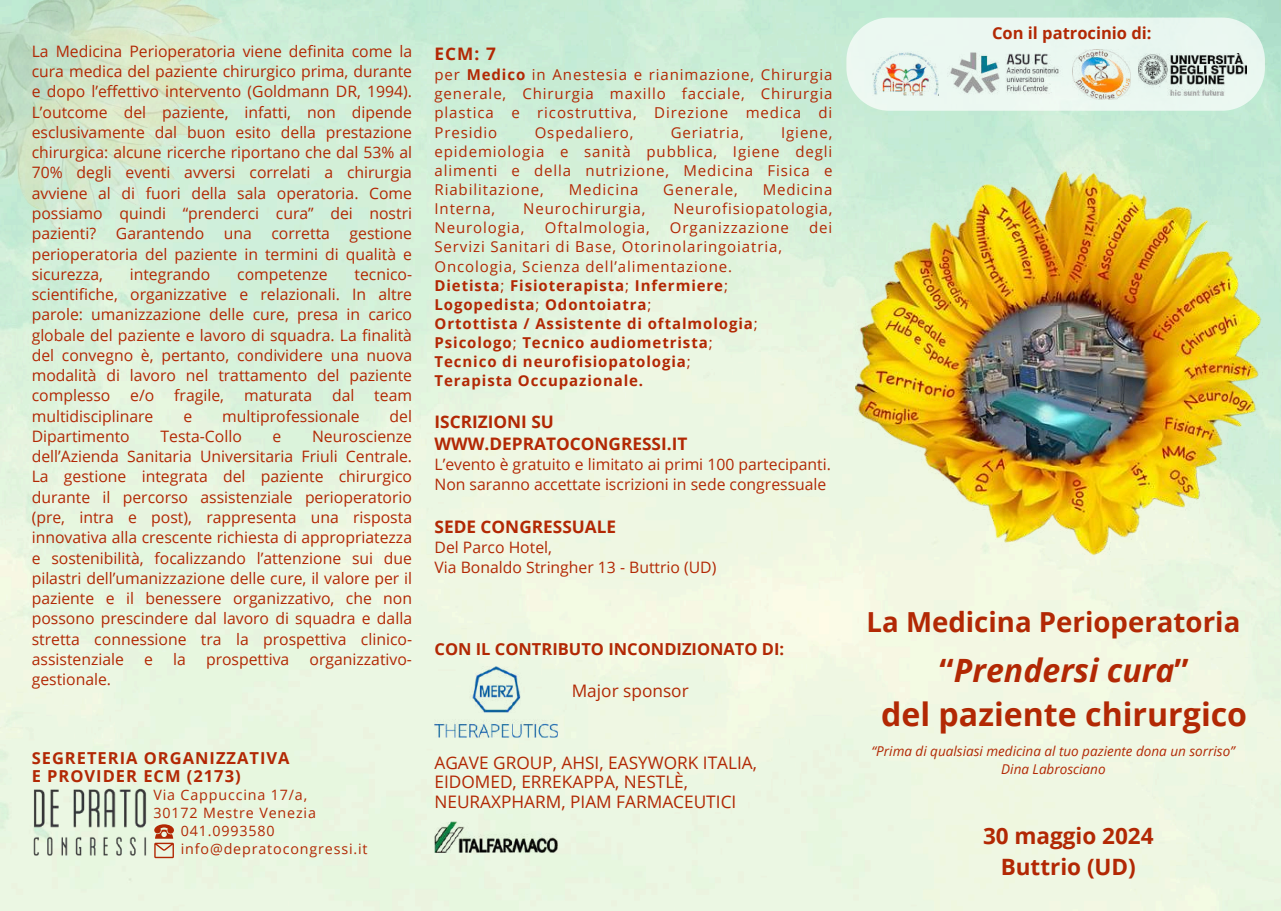
<style>
.page{position:relative;width:1281px;height:911px;background:#fff}
.page>*{position:absolute;margin:0;border:0;box-sizing:border-box;transform-origin:0 0}
.t1{font:700 32.1px/43.8px "Open Sans";color:#b22804;text-align:center}
.t2{font:700 27.6px "Open Sans";color:#b22804}
.t3{font:700 22.5px/31.5px "Open Sans";color:#b22804;text-align:center}
.t4{font:17.25px/19.5px "Open Sans";color:#b22804}
.t5{font:700 17.25px/21.3px "Open Sans";color:#b22804}
.t6{font:700 16.5px "Open Sans";color:#b22804}
.t7{font:700 16.5px/18px "Open Sans";letter-spacing:.06em;color:#b22804}
.t8{font:15.75px/20.2px "Open Sans";color:#b22804;text-align:justify}
.t9{font:15px/19.2px "Open Sans";letter-spacing:.06em;color:#b22804;text-align:justify}
.t10{font:700 15px/19.2px "Open Sans";letter-spacing:.06em;color:#b22804}
.t11{font:14.25px "Open Sans";letter-spacing:.06em;color:#b22804}
.t12{font:italic 13.5px/18px "Open Sans";color:#b22804;text-align:center}
.s1{font-weight:700}
.s2{font-weight:400}
.s3{font-style:italic}
</style>
<div class="page">
<img style="left:0;top:0;width:1280px;height:910px">
<img style="left:0;top:0;width:224px;height:232px">
<img style="left:855px;top:168px;width:406px;height:393px">
<svg style="left:154px;top:824px;width:19px;height:33px"></svg>
<img style="left:32px;top:788px;width:116px;height:68px">
<img style="left:434px;top:820px;width:123px;height:32px">
<img style="left:434px;top:666px;width:123px;height:71px">
<div style="left:846px;top:18px;width:418px;height:93px;background:#ebf7f1;border-radius:43px"></div>
<img style="left:1138px;top:53px;width:108px;height:43px">
<img style="left:947px;top:52px;width:112px;height:42px">
<img style="left:872px;top:52px;width:66px;height:43px">
<img style="left:1072px;top:50px;width:58px;height:49px">
<p class="t8" style="left:32px;top:41px;width:382px">La Medicina Perioperatoria viene definita come la cura medica del paziente chirurgico prima, durante e dopo l’effettivo intervento (Goldmann DR, 1994).<br>L’outcome del paziente, infatti, non dipende esclusivamente dal buon esito della prestazione chirurgica: alcune ricerche riportano che dal 53% al 70% degli eventi avversi correlati a chirurgia avviene al di fuori della sala operatoria. Come possiamo quindi “prenderci cura” dei nostri pazienti? Garantendo una corretta gestione perioperatoria del paziente in termini di qualità e sicurezza,</p>
<p class="t8" style="left:130px;top:263px;width:82px">integrando</p>
<p class="t8" style="left:237px;top:263px;width:92px">competenze</p>
<p class="t8" style="left:32px;top:263px;width:382px;text-indent:323px">tecnico&shy;scientifiche, organizzative e relazionali. In altre parole: umanizzazione delle cure, presa in carico globale del paziente e lavoro di squadra. La finalità del convegno è, pertanto, condividere una nuova modalità di lavoro nel trattamento del paziente complesso</p>
<p class="t8" style="left:130px;top:385px;width:26px">e/o</p>
<p class="t8" style="left:174px;top:385px;width:51px">fragile,</p>
<p class="t8" style="left:244px;top:385px;width:70px">maturata</p>
<p class="t8" style="left:332px;top:385px;width:24px">dal</p>
<p class="t8" style="left:374px;top:385px;width:39px">team</p>
<p class="t8" style="left:32px;top:405px;width:123px">multidisciplinare</p>
<p class="t8" style="left:183px;top:405px;width:10px">e</p>
<p class="t8" style="left:222px;top:405px;width:139px">multiprofessionale</p>
<p class="t8" style="left:389px;top:405px;width:24px">del</p>
<p class="t8" style="left:32px;top:425px;width:100px">Dipartimento</p>
<p class="t8" style="left:160px;top:425px;width:83px">Testa-Collo</p>
<p class="t8" style="left:272px;top:425px;width:10px">e</p>
<p class="t8" style="left:32px;top:425px;width:382px;text-indent:280px">Neuroscienze dell’Azienda Sanitaria Universitaria Friuli Centrale.<br>La gestione integrata del paziente chirurgico durante il percorso assistenziale perioperatorio (pre, intra e post), rappresenta una risposta innovativa alla crescente richiesta di appropriatezza e sostenibilità, focalizzando l’attenzione sui due pilastri dell’umanizzazione delle cure, il valore per il paziente e il benessere organizzativo, che non possono prescindere dal lavoro di squadra e dalla stretta connessione tra la prospettiva clinico&shy;assistenziale</p>
<p class="t8" style="left:144px;top:648px;width:10px">e</p>
<p class="t8" style="left:173px;top:648px;width:14px">la</p>
<p class="t8" style="left:206px;top:648px;width:85px">prospettiva</p>
<p class="t8" style="left:309px;top:648px;width:104px">organizzativo-</p>
<p class="t8" style="left:32px;top:668px;width:81px">gestionale.</p>
<p class="t7" style="left:32px;top:748px;width:259px">SEGRETERIA ORGANIZZATIVA<br>E PROVIDER ECM (2173)</p>
<p class="t11" style="left:153px;top:784px;width:155px">Via Cappuccina 17/a,</p>
<p class="t11" style="left:153px;top:802px;width:164px">30172 Mestre Venezia</p>
<p class="t11" style="left:181px;top:820px;width:95px">041.0993580</p>
<p class="t11" style="left:181px;top:838px;width:188px">info@depratocongressi.it</p>
<p class="t5" style="left:434px;top:43px;width:63px">ECM: 7</p>
<p class="t9" style="left:434px;top:65px;width:399px">per <span class="s1">Medico</span> in Anestesia e rianimazione, Chirurgia generale, Chirurgia maxillo facciale, Chirurgia plastica e ricostruttiva, Direzione medica di Presidio</p>
<p class="t9" style="left:534px;top:122px;width:100px">Ospedaliero,</p>
<p class="t9" style="left:670px;top:122px;width:74px">Geriatria,</p>
<p class="t9" style="left:434px;top:122px;width:399px;text-indent:346px">Igiene, epidemiologia e sanità pubblica, Igiene degli alimenti e della nutrizione, Medicina Fisica e Riabilitazione,</p>
<p class="t9" style="left:568px;top:179px;width:71px">Medicina</p>
<p class="t9" style="left:663px;top:179px;width:76px">Generale,</p>
<p class="t9" style="left:762px;top:179px;width:71px">Medicina</p>
<p class="t9" style="left:434px;top:199px;width:62px">Interna,</p>
<p class="t9" style="left:523px;top:199px;width:124px">Neurochirurgia,</p>
<p class="t9" style="left:673px;top:199px;width:160px">Neurofisiopatologia,</p>
<p class="t9" style="left:434px;top:218px;width:91px">Neurologia,</p>
<p class="t9" style="left:544px;top:218px;width:106px">Oftalmologia,</p>
<p class="t9" style="left:670px;top:218px;width:120px">Organizzazione</p>
<p class="t9" style="left:809px;top:218px;width:25px">dei</p>
<p class="t10" style="left:434px;top:237px;width:349px"><span class="s2">Servizi Sanitari di Base, Otorinolaringoiatria, Oncologia, Scienza dell’alimentazione.<br></span>Dietista<span class="s2">;</span> Fisioterapista<span class="s2">;</span> Infermiere<span class="s2">; </span>Logopedista<span class="s2">;</span> Odontoiatra<span class="s2">;<br></span>Ortottista / Assistente di oftalmologia<span class="s2">; </span>Psicologo<span class="s2">;</span> Tecnico audiometrista<span class="s2">;<br></span>Tecnico di neurofisiopatologia<span class="s2">;<br></span>Terapista Occupazionale.</p>
<p class="t5" style="left:434px;top:410px;width:254px">ISCRIZIONI SU<br>WWW.DEPRATOCONGRESSI.IT</p>
<p class="t8" style="left:434px;top:453px;width:398px">L’evento è gratuito e limitato ai primi 100 partecipanti.<br>Non saranno accettate iscrizioni in sede congressuale</p>
<p class="t5" style="left:434px;top:515px;width:183px">SEDE CONGRESSUALE</p>
<p class="t8" style="left:434px;top:536px;width:283px">Del Parco Hotel,<br>Via Bonaldo Stringher 13 - Buttrio (UD)</p>
<p class="t6" style="left:434px;top:637px;width:351px">CON IL CONTRIBUTO INCONDIZIONATO DI:</p>
<p class="t4" style="left:571px;top:680px;width:118px">Major sponsor</p>
<p class="t4" style="left:434px;top:751px;width:324px">AGAVE GROUP, AHSI, EASYWORK ITALIA,<br>EIDOMED, ERREKAPPA, NESTLÈ,<br>NEURAXPHARM, PIAM FARMACEUTICI</p>
<p class="t6" style="left:992px;top:22px;width:161px">Con il patrocinio di:</p>
<h2 class="t2" style="left:866px;top:602px;width:375px">La Medicina Perioperatoria</h2>
<h1 class="t1" style="left:881px;top:647px;width:367px">“<span class="s3">Prendersi cura</span>”<br>del paziente chirurgico</h1>
<p class="t12" style="left:871px;top:741px;width:365px">“Prima di qualsiasi medicina al tuo paziente dona un sorriso”<br>Dina Labrosciano</p>
<h3 class="t3" style="left:982px;top:818px;width:172px">30 maggio 2024<br>Buttrio (UD)</h3>
</div>
